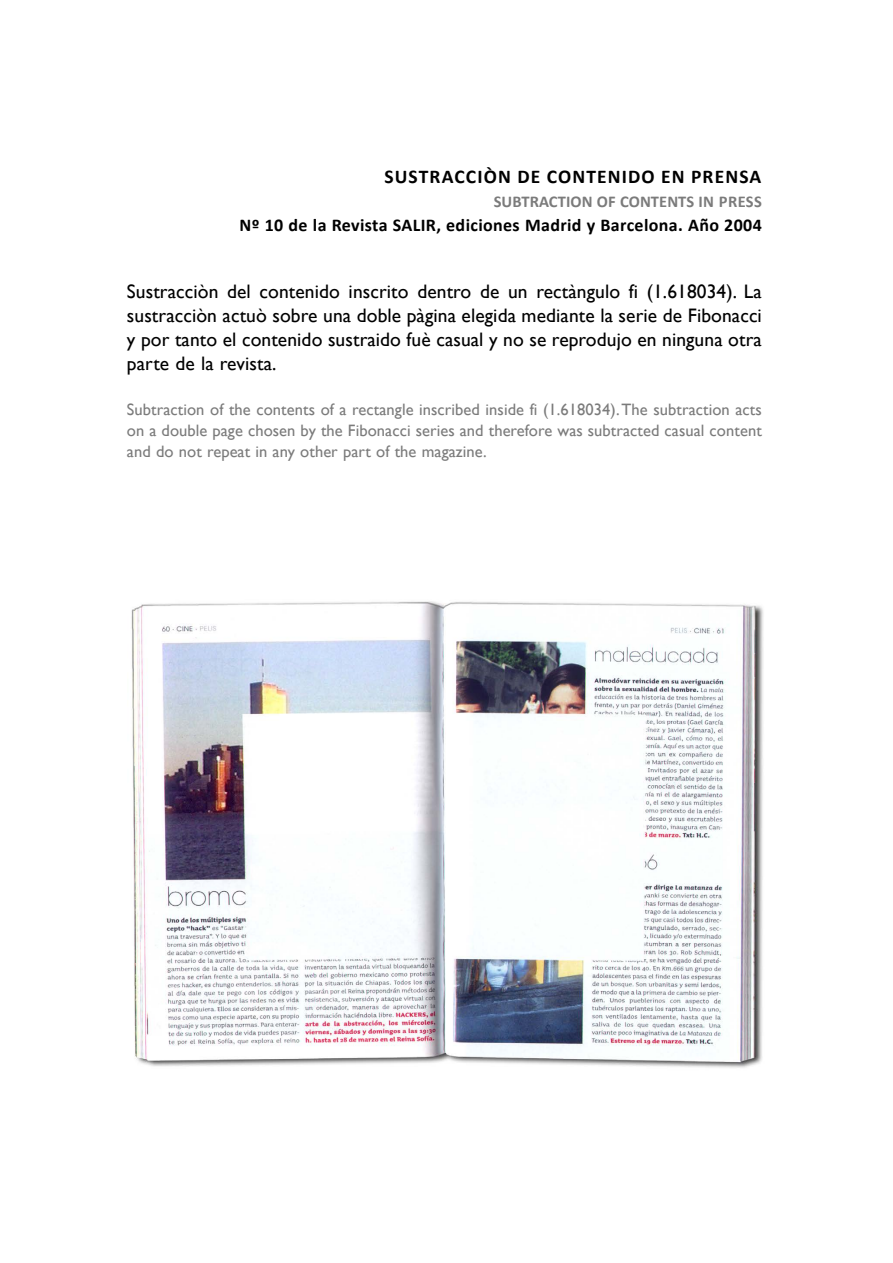
<style>
.page{position:relative;width:893px;height:1263px;background:#fff}
.page>*{position:absolute;margin:0;border:0;box-sizing:border-box;transform-origin:0 0}
.t1{font:19.5px/24px "Gill Sans";letter-spacing:.005em;color:#000;text-align:justify}
.t2{font:700 19.5px "Calibri";letter-spacing:.06em;color:#000}
.t3{font:700 18px "Calibri";letter-spacing:.02em;color:#000}
.t4{font:16.5px/21px "Gill Sans";letter-spacing:.005em;color:#7b7b7b;text-align:justify}
.t5{font:700 16.5px "Calibri";letter-spacing:.005em;color:#7b7b7b}
</style>
<div class="page">
<img style="left:131px;top:601px;width:633px;height:467px">
<p class="t2" style="left:384px;top:163px;width:378px">SUSTRACCIÒN DE CONTENIDO EN PRENSA</p>
<p class="t5" style="left:494px;top:190px;width:270px">SUBTRACTION OF CONTENTS IN PRESS</p>
<p class="t3" style="left:240px;top:213px;width:524px">Nº 10 de la Revista SALIR, ediciones Madrid y Barcelona. Año 2004</p>
<p class="t1" style="left:127px;top:280px;width:636px">Sustracciòn del contenido inscrito dentro de un rectàngulo fi (1.618034). La sustracciòn actuò sobre una doble pàgina elegida mediante la serie de Fibonacci y por tanto el contenido sustraido fuè casual y no se reprodujo en ninguna otra parte de la revista.</p>
<p class="t4" style="left:127px;top:400px;width:636px">Subtraction of the contents of a rectangle inscribed inside fi (1.618034). The subtraction acts on a double page chosen by the Fibonacci series and therefore was subtracted casual content and do not repeat in any other part of the magazine.</p>
</div>
